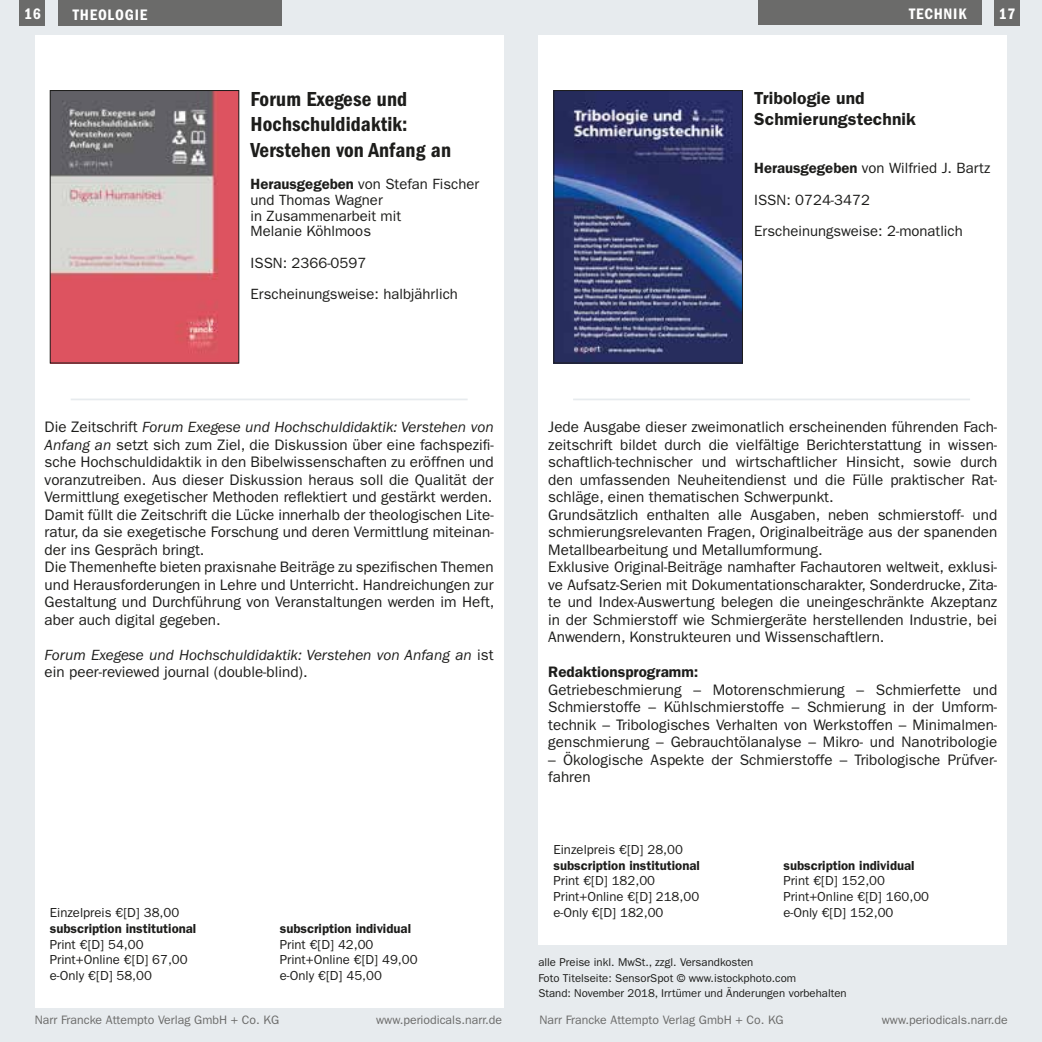
<style>
.page{position:relative;width:1042px;height:1042px;background:#fff}
.page>*{position:absolute;margin:0;border:0;box-sizing:border-box;transform-origin:0 0}
.t1{font:21px/25.2px "ITC Franklin Gothic Std Dm Cd";letter-spacing:.005em;color:#1d1d1b}
.t2{font:600 17.5px/21px "ITC Franklin Gothic Std";letter-spacing:.005em;color:#1d1d1b}
.t3{font:15.75px "ITC Franklin Gothic Std Dm Cd";letter-spacing:.05em;color:#fff}
.t4{font:15.22px/17.5px "ITC Franklin Gothic Std";color:#1d1d1b}
.t5{font:italic 15.22px/17.5px "ITC Franklin Gothic Std";color:#1d1d1b}
.t6{font:600 15.22px "ITC Franklin Gothic Std";color:#1d1d1b}
.t7{font:14.88px/15.8px "ITC Franklin Gothic Std";color:#1d1d1b}
.t8{font:13.12px/15.8px "ITC Franklin Gothic Std";color:#1d1d1b}
.t9{font:600 13.12px "ITC Franklin Gothic Std";color:#1d1d1b}
.t10{font:12.25px "ITC Franklin Gothic Std";color:#6b6b6a}
.t11{font:11.38px/15.8px "ITC Franklin Gothic Std";color:#1d1d1b}
.s1{font-weight:600}
.s2{font-style:italic}
.s3{font-style:normal}
</style>
<div class="page">
<div style="left:0;top:0;width:521px;height:1042px;background:#e7ebee"></div>
<div style="left:521px;top:0;width:521px;height:1042px;background:#e7ebee"></div>
<div style="left:538px;top:35px;width:469px;height:972px;background:#fff"></div>
<div style="left:35px;top:35px;width:469px;height:972px;background:#fff"></div>
<hr style="left:71px;top:398px;width:397px;height:2px;background:#e7ebee">
<hr style="left:573px;top:398px;width:397px;height:2px;background:#e7ebee">
<div style="left:20px;top:0;width:25px;height:26px;background:#6b6b6a"></div>
<div style="left:994px;top:0;width:26px;height:26px;background:#6b6b6a"></div>
<div style="left:58px;top:0;width:223px;height:26px;background:#6b6b6a"></div>
<div style="left:758px;top:0;width:223px;height:25px;background:#6b6b6a"></div>
<img style="left:52px;top:92px;width:185px;height:269px">
<div style="left:50px;top:90px;width:189px;height:273px;border:1px solid #1d1d1b"></div>
<img style="left:555px;top:92px;width:185px;height:269px">
<div style="left:553px;top:90px;width:189px;height:273px;border:1px solid #1d1d1b"></div>
<div style="left:538px;top:945px;width:469px;height:62px;background:#e7ebee"></div>
<p class="t3" style="left:73px;top:6px;width:76px">THEOLOGIE</p>
<p class="t3" style="left:909px;top:5px;width:59px">TECHNIK</p>
<p class="t3" style="left:24px;top:5px;width:18px">16</p>
<p class="t3" style="left:999px;top:5px;width:18px">17</p>
<h1 class="t1" style="left:251px;top:87px;width:202px">Forum Exegese und<br>Hochschuldidaktik:<br>Verstehen von Anfang an</h1>
<p class="t7" style="left:251px;top:176px;width:230px"><span class="s1">Herausgegeben</span> von Stefan Fischer und Thomas Wagner<br>in Zusammenarbeit mit<br>Melanie Köhlmoos</p>
<p class="t7" style="left:251px;top:247px;width:209px;line-height:31.5px">ISSN: 2366-0597<br>Erscheinungsweise: halbjährlich</p>
<p class="t2" style="left:754px;top:87px;width:163px">Tribologie und<br>Schmierungstechnik</p>
<p class="t7" style="left:754px;top:153px;width:238px;line-height:31.5px"><span class="s1">Herausgegeben</span> von Wilfried J. Bartz<br>ISSN: 0724-3472<br>Erscheinungsweise: 2-monatlich</p>
<p class="t4" style="left:45px;top:418px;width:451px">Die Zeitschrift <span class="s2">Forum Exegese und Hochschuldidaktik: Verstehen von Anfang an</span> setzt sich zum Ziel, die Diskussion über eine fachspezifi&shy;sche Hochschuldidaktik in den Bibelwissenschaften zu eröffnen und voranzutreiben. Aus dieser Diskussion heraus soll die Qualität der Vermittlung exegetischer Methoden reflektiert und gestärkt werden.<br>Damit füllt die Zeitschrift die Lücke innerhalb der theologischen Lite&shy;ratur, da sie exegetische Forschung und deren Vermittlung miteinan&shy;der ins Gespräch bringt.<br>Die Themenhefte bieten praxisnahe Beiträge zu spezifischen Themen und Herausforderungen in Lehre und Unterricht. Handreichungen zur Gestaltung und Durchführung von Veranstaltungen werden im Heft, aber auch digital gegeben.</p>
<p class="t5" style="left:45px;top:646px;width:450px">Forum Exegese und Hochschuldidaktik: Verstehen von Anfang an <span class="s3">ist ein peer-reviewed journal (double-blind).</span></p>
<p class="t8" style="left:50px;top:905px;width:131px">Einzelpreis €[D] 38,00</p>
<p class="t9" style="left:50px;top:920px;width:148px">subscription institutional</p>
<p class="t8" style="left:50px;top:936px;width:139px">Print €[D] 54,00<br>Print+Online €[D] 67,00 e-Only €[D] 58,00</p>
<p class="t9" style="left:280px;top:920px;width:133px">subscription individual</p>
<p class="t8" style="left:280px;top:936px;width:139px">Print €[D] 42,00<br>Print+Online €[D] 49,00 e-Only €[D] 45,00</p>
<p class="t4" style="left:548px;top:418px;width:450px">Jede Ausgabe dieser zweimonatlich erscheinenden führenden Fach&shy;zeitschrift bildet durch die vielfältige Berichterstattung in wissen&shy;schaftlich-technischer und wirtschaftlicher Hinsicht, sowie durch den umfassenden Neuheitendienst und die Fülle praktischer Rat&shy;schläge, einen thematischen Schwerpunkt.<br>Grundsätzlich enthalten alle Ausgaben, neben schmierstoff- und schmierungsrelevanten Fragen, Originalbeiträge aus der spanenden Metallbearbeitung und Metallumformung.<br>Exklusive Original-Beiträge namhafter Fachautoren weltweit, exklusi&shy;ve Aufsatz-Serien mit Dokumentationscharakter, Sonderdrucke, Zita&shy;te und Index-Auswertung belegen die uneingeschränkte Akzeptanz in der Schmierstoff wie Schmiergeräte herstellenden Industrie, bei Anwendern, Konstrukteuren und Wissenschaftlern.</p>
<p class="t6" style="left:548px;top:663px;width:152px">Redaktionsprogramm:</p>
<p class="t4" style="left:548px;top:681px;width:450px;text-align:justify">Getriebeschmierung – Motorenschmierung – Schmierfette und Schmierstoffe – Kühlschmierstoffe – Schmierung in der Umform&shy;technik – Tribologisches Verhalten von Werkstoffen – Minimalmen&shy;genschmierung – Gebrauchtölanalyse – Mikro- und Nanotribologie</p>
<p class="t4" style="left:548px;top:751px;width:450px">– Ökologische Aspekte der Schmierstoffe – Tribologische Prüfver&shy;fahren</p>
<p class="t8" style="left:553px;top:841px;width:131px">Einzelpreis €[D] 28,00</p>
<p class="t9" style="left:553px;top:857px;width:148px">subscription institutional</p>
<p class="t8" style="left:553px;top:873px;width:147px">Print €[D] 182,00<br>Print+Online €[D] 218,00 e-Only €[D] 182,00</p>
<p class="t9" style="left:783px;top:857px;width:133px">subscription individual</p>
<p class="t8" style="left:783px;top:873px;width:147px">Print €[D] 152,00<br>Print+Online €[D] 160,00 e-Only €[D] 152,00</p>
<p class="t11" style="left:538px;top:954px;width:310px">alle Preise inkl. MwSt., zzgl. Versandkosten<br>Foto Titelseite: SensorSpot © www.istockphoto.com<br>Stand: November 2018, Irrtümer und Änderungen vorbehalten</p>
<p class="t10" style="left:35px;top:1013px;width:246px">Narr Francke Attempto Verlag GmbH + Co. KG</p>
<p class="t10" style="left:376px;top:1013px;width:127px">www.periodicals.narr.de</p>
<p class="t10" style="left:539px;top:1013px;width:246px">Narr Francke Attempto Verlag GmbH + Co. KG</p>
<p class="t10" style="left:882px;top:1013px;width:127px">www.periodicals.narr.de</p>
</div>
